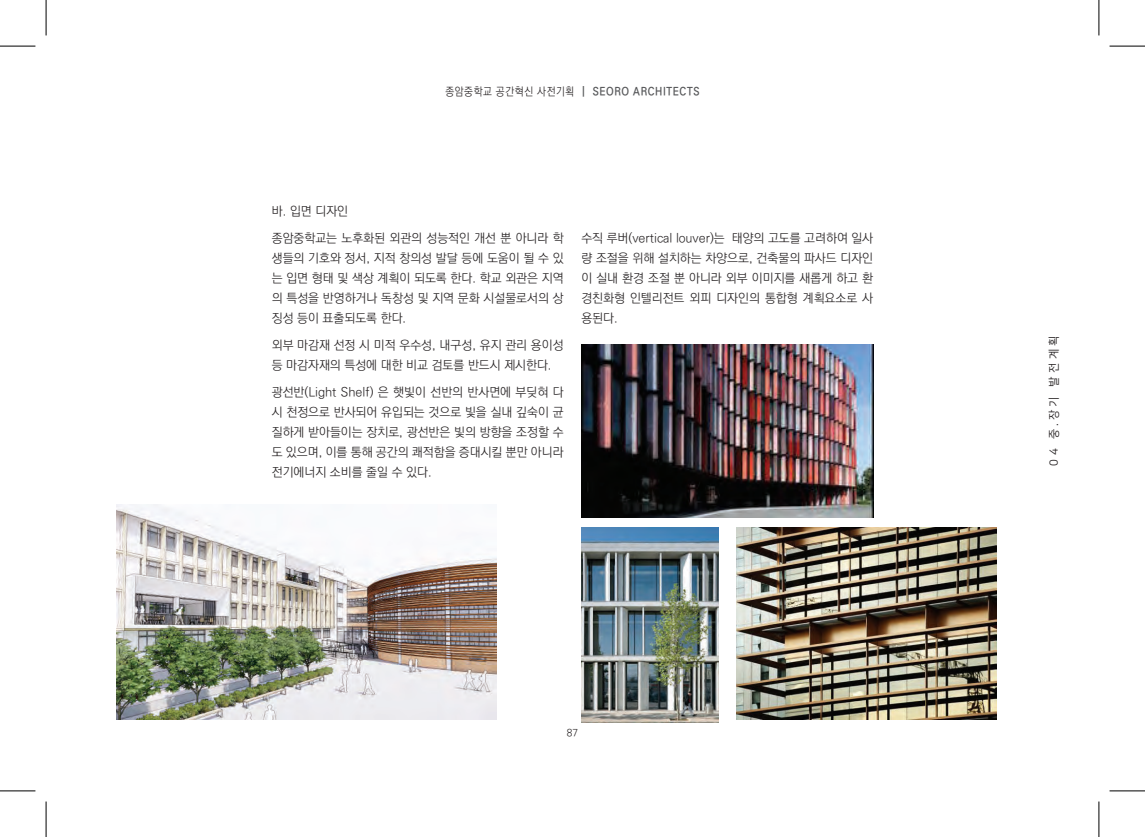
<style>
.page{position:relative;width:1145px;height:837px;background:#fff}
.page>*{position:absolute;margin:0;border:0;box-sizing:border-box;transform-origin:0 0}
.t1{font:300 12.5px/20px "Ko Pub Dotum";color:#231f20;text-align:justify}
.t2{font:700 11.25px "Ko Pub Dotum";letter-spacing:.06em;color:#57585a;scale:.9 1}
.t3{font:11.25px "Nanum Square R";letter-spacing:.305em;color:#231f20}
.t4{font:300 10px "Ko Pub Dotum";color:#231f20}
.s1{font-weight:300;color:#231f20}
</style>
<div class="page">
<img style="left:117px;top:504px;width:379px;height:215px">
<img style="left:581px;top:344px;width:292px;height:173px">
<img style="left:581px;top:527px;width:137px;height:195px">
<img style="left:736px;top:527px;width:260px;height:192px">
<hr style="left:0;top:46px;width:35px;height:1px;background:#000">
<hr style="left:1109px;top:46px;width:35px;height:1px;background:#000">
<hr style="left:0;top:790px;width:35px;height:1px;background:#000">
<hr style="left:1109px;top:790px;width:35px;height:1px;background:#000">
<hr style="left:46px;top:0;width:1px;height:35px;background:#000">
<hr style="left:46px;top:801px;width:1px;height:35px;background:#000">
<hr style="left:1098px;top:0;width:1px;height:35px;background:#000">
<hr style="left:1098px;top:801px;width:1px;height:35px;background:#000">
<p class="t2" style="left:445px;top:85px;width:284px"><span class="s1">종암중학교 공간혁신 사전기획</span> | SEORO ARCHITECTS</p>
<p class="t1" style="left:272px;top:198px;width:293px;line-height:27.1px">바. 입면 디자인<br>종암중학교는 노후화된 외관의 성능적인 개선 뿐 아니라 학</p>
<p class="t1" style="left:272px;top:248px;width:293px">생들의 기호와 정서, 지적 창의성 발달 등에 도움이 될 수 있 는 입면 형태 및 색상 계획이 되도록 한다. 학교 외관은 지역 의 특성을 반영하거나 독창성 및 지역 문화 시설물로서의 상 징성 등이 표출되도록 한다.</p>
<p class="t1" style="left:272px;top:335px;width:293px">외부 마감재 선정 시 미적 우수성, 내구성, 유지 관리 용이성 등 마감자재의 특성에 대한 비교 검토를 반드시 제시한다.</p>
<p class="t1" style="left:272px;top:382px;width:293px">광선반(Light Shelf) 은 햇빛이 선반의 반사면에 부딪혀 다 시 천정으로 반사되어 유입되는 것으로 빛을 실내 깊숙이 균 질하게 받아들이는 장치로, 광선반은 빛의 방향을 조정할 수 도 있으며, 이를 통해 공간의 쾌적함을 증대시킬 뿐만 아니라 전기에너지 소비를 줄일 수 있다.</p>
<p class="t1" style="left:581px;top:228px;width:293px">수직 루버(vertical louver)는 태양의 고도를 고려하여 일사 량 조절을 위해 설치하는 차양으로, 건축물의 파사드 디자인 이 실내 환경 조절 뿐 아니라 외부 이미지를 새롭게 하고 환 경친화형 인텔리전트 외피 디자인의 통합형 계획요소로 사 용된다.</p>
<p class="t4" style="left:567px;top:727px;width:13px">87</p>
<p class="t3" style="left:1048px;top:465px;width:131px;rotate:-90deg">04 중.장기 발전계획</p>
</div>
